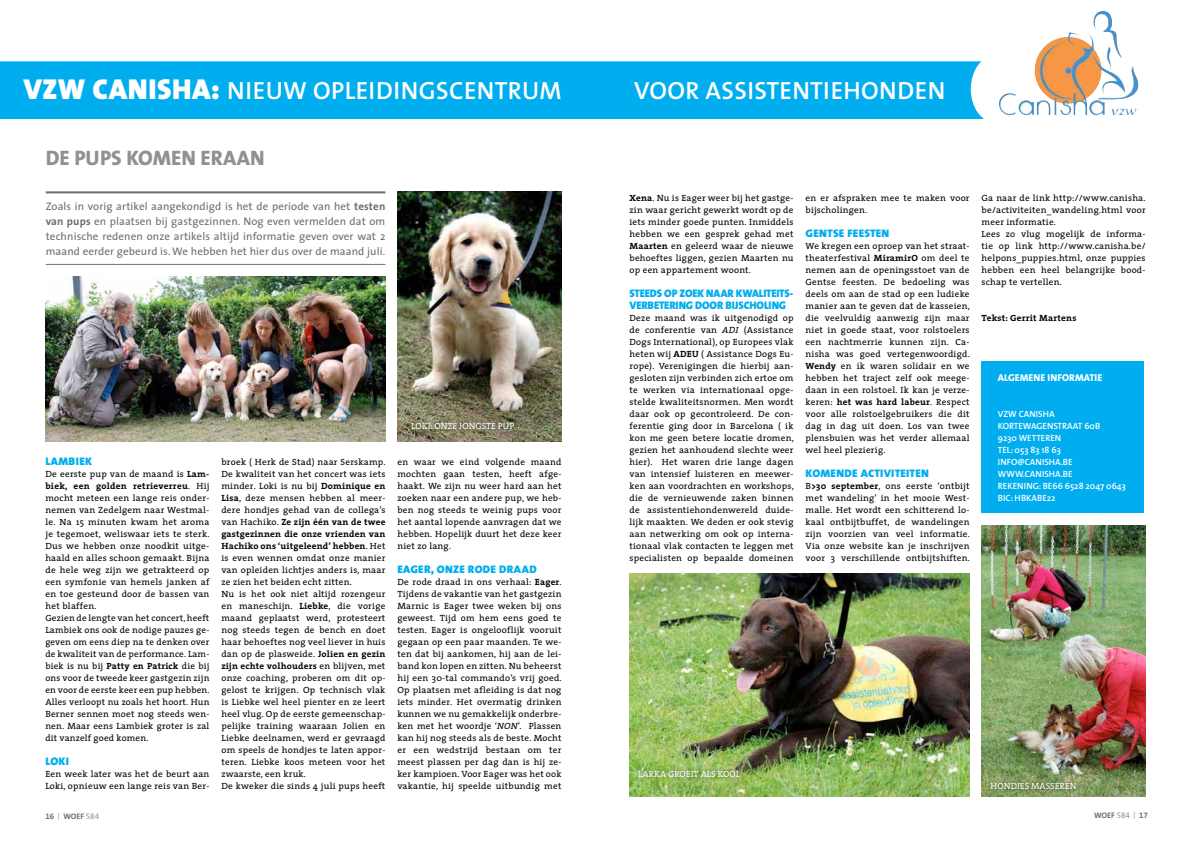
<style>
.page{position:relative;width:1191px;height:842px;background:#fff}
.page>*{position:absolute;margin:0;border:0;box-sizing:border-box;transform-origin:0 0}
.t1{font:600 25px "The Sans";letter-spacing:.015em;color:#fff}
.t2{font:800 21px "The Sans";color:#919195}
.t3{font:11px/15px "The Sans";letter-spacing:.01em;color:#6d6e71;text-align:justify}
.t4{font:900 11px "The Sans";letter-spacing:.015em;color:#00aeef}
.t5{font:900 11px/12px "The Sans";letter-spacing:-.01em;color:#00aeef}
.t6{font:800 10px "The Sans";color:#fff}
.t7{font:9px/12px "The Serif";letter-spacing:.025em;color:#000;text-align:justify}
.t8{font:600 9px/12px "The Sans";color:#fff}
.t9{font:9px "The Serif";color:#fff}
.t10{font:700 9px "The Serif";letter-spacing:.025em;color:#000}
.t11{font:700 8px "The Sans";color:#6d6e71}
.s1{font-weight:900;font-size:29px}
.s2{font-weight:700}
.s3{font-style:italic}
.s4{font-family:"The Sans Bold Expert";font-weight:400}
.s5{font-weight:300;font-size:6.8px}
.s6{font-family:"The Sans Light Expert";font-weight:400}
</style>
<div class="page">
<div style="left:0;top:61px;width:982px;height:58px;background:#00aeef"></div>
<hr style="left:46px;top:191px;width:339px;height:2px;background:#6d6e71">
<hr style="left:46px;top:264px;width:339px;height:1px;background:#6d6e71">
<div style="left:970px;top:55px;width:49px;height:68px;background:#fff;border-radius:50%"></div>
<img style="left:1034px;top:11px;width:91px;height:104px">
<div style="left:981px;top:362px;width:163px;height:151px;background:#00aeef"></div>
<img style="left:46px;top:276px;width:340px;height:165px">
<img style="left:397px;top:191px;width:164px;height:250px">
<img style="left:629px;top:573px;width:340px;height:224px">
<img style="left:981px;top:525px;width:164px;height:272px">
<div style="left:634px;top:766px;width:111px;height:16px;background:#000;opacity:.5"></div>
<div style="left:986px;top:778px;width:94px;height:16px;background:#000;opacity:.5"></div>
<div style="left:407px;top:418px;width:112px;height:17px;background:#000;opacity:.5"></div>
<h1 class="t1" style="left:24px;top:70px;width:539px"><span class="s1">VZW CANISHA:</span> NIEUW OPLEIDINGSCENTRUM</h1>
<h1 class="t1" style="left:634px;top:70px;width:309px">VOOR ASSISTENTIEHON DEN</h1>
<h2 class="t2" style="left:46px;top:141px;width:220px">DE PUPS KOMEN ERAAN</h2>
<p class="t3" style="left:46px;top:199px;width:341px">Zoals in vorig artikel aangekondigd is het de periode van het <span class="s2">testen van pups</span> en plaatsen bij gastgezinnen. Nog even vermelden dat om technische redenen onze artikels altijd informatie geven over wat 2 maand eerder gebeurd is. We hebben het hier dus over de maand juli.</p>
<p class="t7" style="left:629px;top:192px;width:165px"><span class="s2">Xena</span>. Nu is Eager weer bij het gastge&shy;zin waar gericht gewerkt wordt op de iets minder goede punten. Inmiddels hebben we een gesprek gehad met <span class="s2">Maarten</span> en geleerd waar de nieuwe behoeftes liggen, gezien Maarten nu op een appartement woont.</p>
<p class="t5" style="left:629px;top:287px;width:85px">STEEDS OP ZOEK NAA</p>
<p class="t4" style="left:727px;top:284px;width:22px">R KWALI</p>
<p class="t5" style="left:629px;top:287px;width:165px;text-indent:137px">TEITS-<br>VERBETERING DOOR BIJSCHOLING</p>
<p class="t7" style="left:629px;top:312px;width:166px">Deze maand was ik uitgenodigd op de conferentie van <span class="s3">ADI</span> (Assistance Dogs International), op Europees vlak heten wij <span class="s2">ADEU</span> ( Assistance Dogs Eu&shy;rope). Verenigingen die hierbij aan&shy;gesloten zijn verbinden zich ertoe om te werken via internationaal opge&shy;stelde kwaliteitsnormen. Men wordt daar ook op gecontroleerd. De con&shy;ferentie ging door in Barcelona ( ik kon me geen betere locatie dromen, gezien het aanhoudend slechte weer hier). Het waren drie lange dagen van intensief luisteren en meewer&shy;ken aan voordrachten en workshops, die de vernieuwende zaken binnen de assistentiehondenwereld duide&shy;lijk maakten. We deden er ook stevig aan netwerking om ook op interna&shy;tionaal vlak contacten te leggen met specialisten op bepaalde domeinen</p>
<p class="t9" style="left:411px;top:419px;width:30px">Loki: onze</p>
<p class="t9" style="left:459px;top:419px;width:7px">jongste</p>
<p class="t9" style="left:498px;top:419px;width:17px">pup</p>
<p class="t4" style="left:45px;top:452px;width:48px">LAMBIEK</p>
<p class="t7" style="left:45px;top:468px;width:166px;text-align:left">De eerste pup van de maand is <span class="s2">Lam&shy;biek, een golden retrieverreu</span>. Hij mocht meteen een lange reis onder&shy;nemen van Zedelgem naar Westmal&shy;le. Na 15 minuten kwam het aroma je tegemoet, weliswaar iets te sterk.<br>Dus we hebben onze noodkit uitge&shy;haald en alles schoon gemaakt. Bijna de hele weg zijn we getrakteerd op een symfonie van hemels janken af en toe gesteund door de bassen van het blaffen.<br>Gezien de lengte van het concert, heeft Lambiek ons ook de nodige pauzes ge&shy;geven om eens diep na te denken over de kwaliteit van de performance. Lam&shy;biek is nu bij <span class="s2">Patty en Patrick</span> die bij ons voor de tweede keer gastgezin zijn en voor de eerste keer een pup hebben.<br>Alles verloopt nu zoals het hoort. Hun Berner sennen moet nog steeds wen&shy;nen. Maar eens Lambiek groter is zal dit vanzelf goed komen.</p>
<p class="t4" style="left:45px;top:752px;width:24px">LOKI</p>
<p class="t7" style="left:45px;top:768px;width:165px">Een week later was het de beurt aan<br>Loki, opnieuw een lange reis van Ber-</p>
<p class="t7" style="left:221px;top:456px;width:166px;text-align:left">broek ( Herk de Stad) naar Serskamp.<br>De kwaliteit van het concert was iets minder. Loki is nu bij <span class="s2">Dominique en Lisa</span>, deze mensen hebben al meer&shy;dere hondjes gehad van de collega’s van Hachiko. <span class="s2">Ze zijn één van de twee gastgezinnen die onze vrienden van Hachiko ons ‘uitgeleend’ hebben</span>. Het is even wennen omdat onze manier van opleiden lichtjes anders is, maar ze zien het beiden echt zitten.<br>Nu is het ook niet altijd rozengeur en maneschijn. <span class="s2">Liebke</span>, die vorige maand geplaatst werd, protesteert nog steeds tegen de bench en doet haar behoeftes nog veel liever in huis dan op de plasweide. <span class="s2">Jolien en gezin zijn echte volhouders</span> en blijven, met onze coaching, proberen om dit op&shy;gelost te krijgen. Op technisch vlak is Liebke wel heel pienter en ze leert heel vlug. Op de eerste gemeenschap&shy;pelijke training waaraan Jolien en Liebke deelnamen, werd er gevraagd om speels de hondjes te laten appor&shy;teren. Liebke koos meteen voor het zwaarste, een kruk.<br>De kweker die sinds 4 juli pups heeft</p>
<p class="t7" style="left:397px;top:456px;width:166px">en waar we eind volgende maand mochten gaan testen, heeft afge&shy;haakt. We zijn nu weer hard aan het zoeken naar een andere pup, we heb&shy;ben nog steeds te weinig pups voor het aantal lopende aanvragen dat we hebben. Hopelijk duurt het deze keer niet zo lang.</p>
<p class="t4" style="left:397px;top:560px;width:141px">EAGER, ONZE RODE DRAAD</p>
<p class="t7" style="left:397px;top:576px;width:166px">De rode draad in ons verhaal: <span class="s2">Eager</span>.<br>Tijdens de vakantie van het gastgezin Marnic is Eager twee weken bij ons geweest. Tijd om hem eens goed te testen. Eager is ongelooflijk vooruit gegaan op een paar maanden. Te we&shy;ten dat bij aankomen, hij aan de lei&shy;band kon lopen en zitten. Nu beheerst hij een 30-tal commando’s vrij goed.<br>Op plaatsen met afleiding is dat nog iets minder. Het overmatig drinken kunnen we nu gemakkelijk onderbre&shy;ken met het woordje ‘<span class="s3">NON</span>’. Plassen kan hij nog steeds als de beste. Mocht er een wedstrijd bestaan om ter meest plassen per dag dan is hij ze&shy;ker kampioen. Voor Eager was het ook vakantie, hij speelde uitbundig met</p>
<p class="t9" style="left:638px;top:767px;width:36px">Larka groeit</p>
<p class="t9" style="left:700px;top:767px;width:6px">als</p>
<p class="t9" style="left:717px;top:767px;width:13px">kool</p>
<p class="t11" style="left:45px;top:809px;width:55px"><span class="s4">16</span> <span class="s5">|</span> WOEF <span class="s6">584</span></p>
<p class="t7" style="left:805px;top:192px;width:165px">en er afspraken mee te maken voor bijscholingen.</p>
<p class="t4" style="left:805px;top:224px;width:84px">GENTSE FEESTEN</p>
<p class="t7" style="left:805px;top:240px;width:166px">We kregen een oproep van het straat&shy;theaterfestival <span class="s2">MiramirO</span> om deel te nemen aan de openingsstoet van de Gentse feesten. De bedoeling was deels om aan de stad op een ludieke manier aan te geven dat de kasseien, die veelvuldig aanwezig zijn maar niet in goede staat, voor rolstoelers een nachtmerrie kunnen zijn. Ca&shy;nisha was goed vertegenwoordigd.<br><span class="s2">Wendy</span> en ik waren solidair en we hebben het traject zelf ook meege&shy;daan in een rolstoel. Ik kan je verze&shy;keren: <span class="s2">het was hard labeur</span>. Respect voor alle rolstoelgebruikers die dit dag in dag uit doen. Los van twee plensbuien was het verder allemaal wel heel plezierig.</p>
<p class="t4" style="left:805px;top:464px;width:124px">KOMENDE ACTIVITEITEN</p>
<p class="t7" style="left:805px;top:480px;width:166px">B<span class="s2">&gt;30 september</span>, ons eerste ‘ontbijt met wandeling’ in het mooie West&shy;malle. Het wordt een schitterend lo&shy;kaal ontbijtbuffet, de wandelingen zijn voorzien van veel informatie.<br>Via onze website kan je inschrijven voor 3 verschillende ontbijtshiften.</p>
<p class="t7" style="left:981px;top:192px;width:165px;text-align:left">Ga naar de link http://www.canisha. be/activiteiten_wandeling.html voor meer informatie.<br>Lees zo vlug mogelijk de informa&shy;tie op link http://www.canisha.be/ helpons_puppies.html, onze puppies hebben een heel belangrijke bood&shy;schap te vertellen.</p>
<p class="t10" style="left:981px;top:311px;width:96px">Tekst: Gerrit Martens</p>
<p class="t6" style="left:997px;top:370px;width:106px">ALGEMENE INFORMATIE</p>
<p class="t8" style="left:997px;top:408px;width:130px">VZW CAN ISHA<br>KORTEWAGEN STRAAT 60B<br>9230 WETTEREN<br>TEL: 053 83 18 63<br>IN FO@CAN ISHA.BE<br>WWW.CAN ISHA.BE<br>REKEN ING: BE66 6528 2047 0643<br>BIC: H BKABE22</p>
<p class="t9" style="left:990px;top:779px;width:7px">hondjes</p>
<p class="t9" style="left:1031px;top:779px;width:7px">masseren</p>
<p class="t11" style="left:1094px;top:809px;width:55px">WOEF <span class="s6">584</span> <span class="s5">|</span> <span class="s4">17</span></p>
</div>
